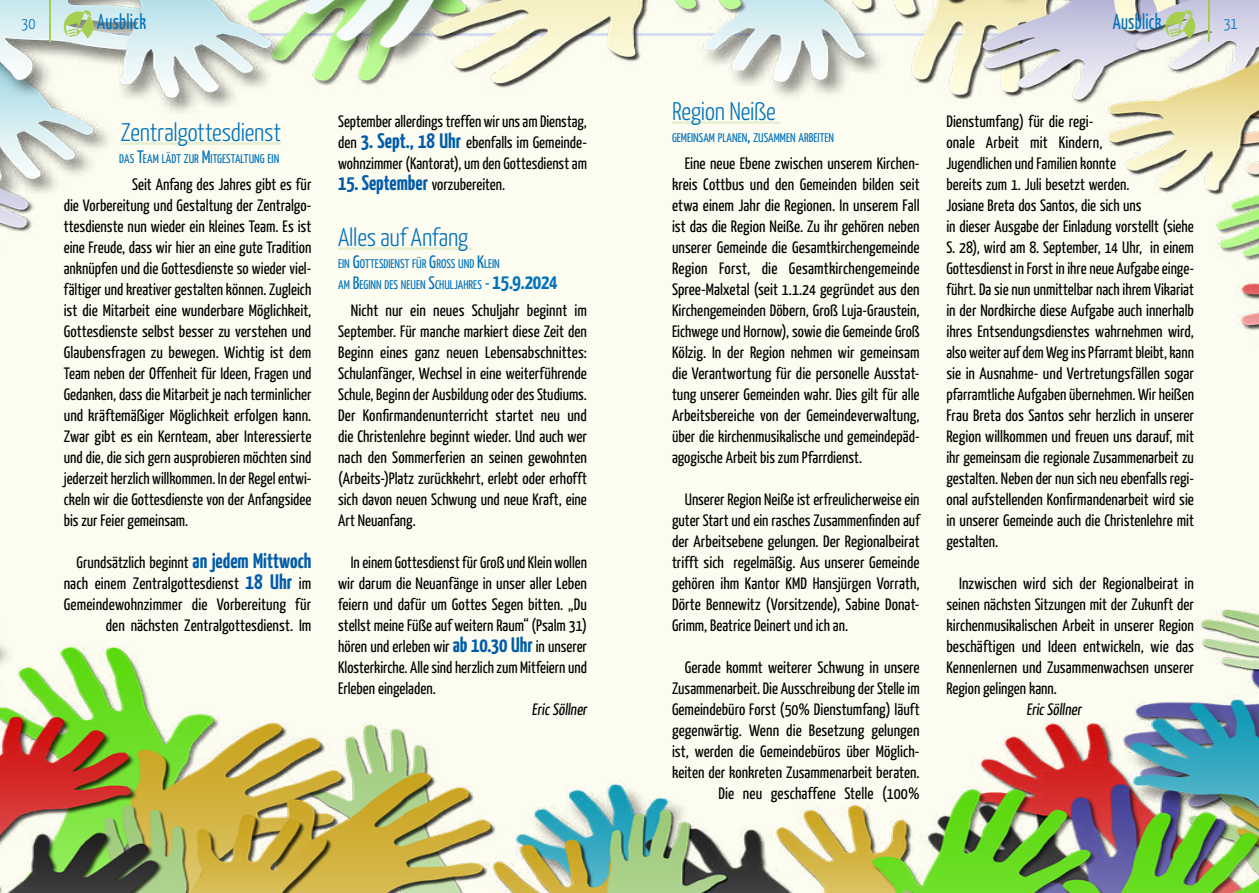
<style>
.page{position:relative;width:1259px;height:893px;background:#fff}
.page>*{position:absolute;margin:0;border:0;box-sizing:border-box;transform-origin:0 0}
.t1{font:300 25.5px "Yanone Kaffeesatz";letter-spacing:-.01em;color:#0072bc}
.t2{font:21.6px "Yanone Kaffeesatz";letter-spacing:.02em;color:#0072bc;scale:.83 1}
.t3{font:16.5px/21px "Yanone Kaffeesatz";color:#000;text-align:justify}
.t4{font:300 16.5px "Yanone Kaffeesatz";color:#0072bc}
.t5{font:12.6px/21px "Yanone Kaffeesatz";color:#0072bc}
.s1{font-size:18px}
.s2{font-weight:700;font-size:21px;color:#005baa}
.s3{font-weight:700;font-size:21px}
</style>
<div class="page">
<img style="left:0;top:0;width:1259px;height:893px">
<svg style="left:1165px;top:10px;width:30px;height:28px"></svg>
<svg style="left:64px;top:10px;width:30px;height:28px"></svg>
<hr style="left:1207px;top:0;width:2px;height:42px;background:#a5cf4d">
<hr style="left:49px;top:0;width:2px;height:42px;background:#a5cf4d">
<p class="t4" style="left:21px;top:14px;width:16px">30</p>
<h2 class="t2" style="left:97px;top:9px;width:60px">Ausblick</h2>
<h2 class="t2" style="left:1112px;top:9px;width:60px">Ausblick</h2>
<p class="t4" style="left:1223px;top:14px;width:16px">31</p>
<h1 class="t1" style="left:121px;top:116px;width:162px">Zentralgottesdienst</h1>
<p class="t5" style="left:119px;top:148px;width:160px">DAS <span class="s1">T</span>EAM LÄDT ZUR <span class="s1">M</span>ITGESTALTUNG EIN</p>
<p class="t3" style="left:64px;top:173px;width:249px;text-indent:68px">Seit Anfang des Jahres gibt es für die Vorbereitung und Gestaltung der Zentralgo&shy;ttesdienste nun wieder ein kleines Team. Es ist eine Freude, dass wir hier an eine gute Tradition anknüpfen und die Gottesdienste so wieder viel&shy;fältiger und kreativer gestalten können. Zugleich ist die Mitarbeit eine wunderbare Möglichkeit, Gottesdienste selbst besser zu verstehen und Glaubensfragen zu bewegen. Wichtig ist dem Team neben der Offenheit für Ideen, Fragen und Gedanken, dass die Mitarbeit je nach terminlicher und kräftemäßiger Möglichkeit erfolgen kann.<br>Zwar gibt es ein Kernteam, aber Interessierte und die, die sich gern ausprobieren möchten sind jederzeit herzlich willkommen. In der Regel entwi&shy;ckeln wir die Gottesdienste von der Anfangsidee bis zur Feier gemeinsam.</p>
<p class="t3" style="left:64px;top:551px;width:249px;text-align:right">Grundsätzlich beginnt <span class="s2">an jedem Mittwoch </span>nach einem Zentralgottesdienst <span class="s2">18 Uhr</span> im Gemeindewohnzimmer die Vorbereitung für den nächsten Zentralgottesdienst. Im</p>
<p class="t3" style="left:338px;top:110px;width:250px">September allerdings treffen wir uns am Dienstag, den <span class="s2">3. Sept., 18 Uhr</span> ebenfalls im Gemeinde&shy;wohnzimmer (Kantorat), um den Gottesdienst am</p>
<p class="t3" style="left:338px;top:173px;width:169px"><span class="s2">15. September</span> vorzubereiten.</p>
<h1 class="t1" style="left:338px;top:221px;width:132px">Alles auf Anfang</h1>
<p class="t5" style="left:338px;top:253px;width:221px">EIN <span class="s1">G</span>OTTESDIENST FÜR <span class="s1">G</span>ROSS UND <span class="s1">K</span>LEIN<br>AM <span class="s1">B</span>EGINN DES NEUEN <span class="s1">S</span>CHULJAHRES <span class="s1">-</span> <span class="s3">15.9.2024</span></p>
<p class="t3" style="left:338px;top:299px;width:250px;text-indent:13px">Nicht nur ein neues Schuljahr beginnt im September. Für manche markiert diese Zeit den Beginn eines ganz neuen Lebensabschnittes:<br>Schulanfänger, Wechsel in eine weiterführende Schule, Beginn der Ausbildung oder des Studiums.<br>Der Konfirmandenunterricht startet neu und die Christenlehre beginnt wieder. Und auch wer nach den Sommerferien an seinen gewohnten (Arbeits-)Platz zurückkehrt, erlebt oder erhofft sich davon neuen Schwung und neue Kraft, eine Art Neuanfang.</p>
<p class="t3" style="left:351px;top:551px;width:237px">In einem Gottesdienst für Groß und Klein wollen</p>
<p class="t3" style="left:338px;top:572px;width:250px">wir darum die Neuanfänge in unser aller Leben</p>
<p class="t3" style="left:338px;top:593px;width:250px">feiern und dafür um Gottes Segen bitten. „Du</p>
<p class="t3" style="left:338px;top:614px;width:250px">stellst meine Füße auf weitern Raum“ (Psalm 31)</p>
<p class="t3" style="left:338px;top:635px;width:250px">hören und erleben wir <span class="s2">ab 10.30 Uhr</span> in unserer</p>
<p class="t3" style="left:338px;top:656px;width:250px">Klosterkirche. Alle sind herzlich zum Mitfeiern und</p>
<p class="t3" style="left:338px;top:677px;width:99px">Erleben eingeladen.</p>
<p class="t3" style="left:532px;top:698px;width:59px">Eric Söllner</p>
<h1 class="t1" style="left:672px;top:95px;width:105px">Region Neiße</h1>
<p class="t5" style="left:672px;top:127px;width:163px">GEMEINSAM PLANEN<span class="s1">,</span> ZUSAMMEN ARBEITEN</p>
<p class="t3" style="left:672px;top:152px;width:249px;text-indent:13px">Eine neue Ebene zwischen unserem Kirchen&shy;kreis Cottbus und den Gemeinden bilden seit etwa einem Jahr die Regionen. In unserem Fall ist das die Region Neiße. Zu ihr gehören neben unserer Gemeinde die Gesamtkirchengemeinde Region Forst, die Gesamtkirchengemeinde Spree-Malxetal (seit 1.1.24 gegründet aus den Kirchengemeinden Döbern, Groß Luja-Graustein, Eichwege und Hornow), sowie die Gemeinde Groß Kölzig. In der Region nehmen wir gemeinsam die Verantwortung für die personelle Ausstat&shy;tung unserer Gemeinden wahr. Dies gilt für alle Arbeitsbereiche von der Gemeindeverwaltung, über die kirchenmusikalische und gemeindepäd&shy;agogische Arbeit bis zum Pfarrdienst.</p>
<p class="t3" style="left:672px;top:488px;width:249px;text-indent:13px">Unserer Region Neiße ist erfreulicherweise ein guter Start und ein rasches Zusammenfinden auf der Arbeitsebene gelungen. Der Regionalbeirat trifft sich regelmäßig. Aus unserer Gemeinde gehören ihm Kantor KMD Hansjürgen Vorrath, Dörte Bennewitz (Vorsitzende), Sabine Donat-Grimm, Beatrice Deinert und ich an.</p>
<p class="t3" style="left:672px;top:656px;width:249px;text-align:right">Gerade kommt weiterer Schwung in unsere Zusammenarbeit. Die Ausschreibung der Stelle im Gemeindebüro Forst (50% Dienstumfang) läuft gegenwärtig. Wenn die Besetzung gelungen ist, werden die Gemeindebüros über Möglich&shy;keiten der konkreten Zusammenarbeit beraten.<br>Die neu geschaffene Stelle (100%</p>
<p class="t3" style="left:946px;top:110px;width:249px;text-align:left">Dienstumfang) für die regi-<br>onale Arbeit mit Kindern,<br>Jugendlichen und Familien konnte<br>bereits zum 1. Juli besetzt werden.<br>Josiane Breta dos Santos, die sich uns<br>in dieser Ausgabe der Einladung vorstellt (siehe S. 28), wird am 8. September, 14 Uhr, in einem Gottesdienst in Forst in ihre neue Aufgabe einge&shy;führt. Da sie nun unmittelbar nach ihrem Vikariat in der Nordkirche diese Aufgabe auch innerhalb ihres Entsendungsdienstes wahrnehmen wird, also weiter auf dem Weg ins Pfarramt bleibt, kann sie in Ausnahme- und Vertretungsfällen sogar pfarramtliche Aufgaben übernehmen. Wir heißen Frau Breta dos Santos sehr herzlich in unserer Region willkommen und freuen uns darauf, mit ihr gemeinsam die regionale Zusammenarbeit zu gestalten. Neben der nun sich neu ebenfalls regi&shy;onal aufstellenden Konfirmandenarbeit wird sie in unserer Gemeinde auch die Christenlehre mit gestalten.</p>
<p class="t3" style="left:959px;top:572px;width:236px">Inzwischen wird sich der Regionalbeirat in</p>
<p class="t3" style="left:946px;top:593px;width:249px">seinen nächsten Sitzungen mit der Zukunft der</p>
<p class="t3" style="left:946px;top:614px;width:249px">kirchenmusikalischen Arbeit in unserer Region</p>
<p class="t3" style="left:946px;top:635px;width:249px">beschäftigen und Ideen entwickeln, wie das</p>
<p class="t3" style="left:946px;top:656px;width:249px">Kennenlernen und Zusammenwachsen unserer</p>
<p class="t3" style="left:946px;top:677px;width:112px">Region gelingen kann.</p>
<p class="t3" style="left:1026px;top:698px;width:59px">Eric Söllner</p>
</div>
